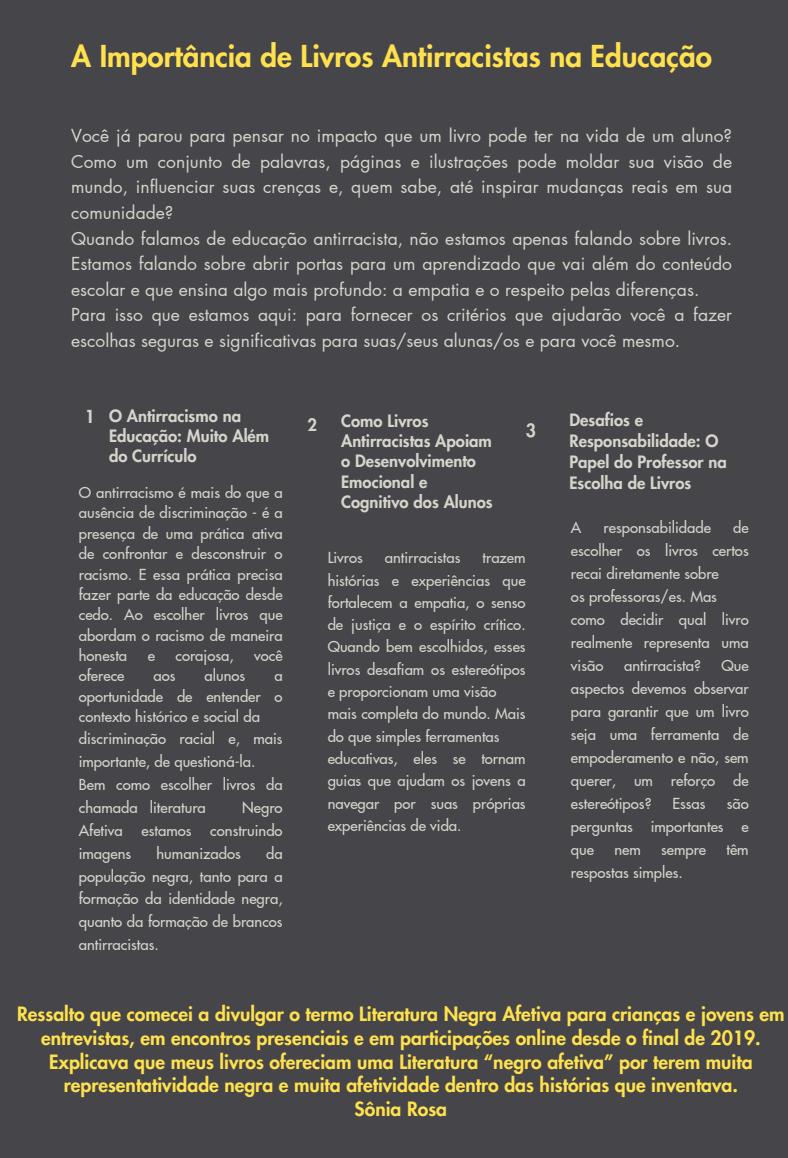
<style>
.page{position:relative;width:788px;height:1158px;background:#46464a}
.page>*{position:absolute;margin:0;border:0;box-sizing:border-box;transform-origin:0 0}
.t1{font:800 29.57px "Futura LT Pro";color:#ffe14d}
.t2{font:800 19.25px/23.6px "Futura LT Pro";color:#ffe14d;text-align:center}
.t3{font:800 17.68px "Futura LT Pro";color:#d7d4cc}
.t4{font:17.5px/25.6px "Futura LT Pro";color:#d7d4cc}
.t5{font:800 17.5px "Futura LT Pro";color:#d7d4cc}
.t6{font:800 16.62px/20.3px "Futura LT Pro";color:#d7d4cc}
.t7{font:500 14.88px/22.9px "Futura LT Pro";color:#d7d4cc;text-align:justify}
</style>
<div class="page">
<h1 class="t1" style="left:71px;top:43px;width:642px">A Importância de Livros Antirracistas na Educação</h1>
<h3 class="t4" style="left:71px;top:124px;width:662px">Você já parou para pensar no impacto que um livro pode ter na vida de um aluno?<br>Como um conjunto de palavras, páginas e ilustrações pode moldar sua visão de mundo, influenciar suas crenças e, quem sabe, até inspirar mudanças reais em sua comunidade?<br>Quando falamos de educação antirracista, não estamos apenas falando sobre livros.<br>Estamos falando sobre abrir portas para um aprendizado que vai além do conteúdo escolar e que ensina algo mais profundo: a empatia e o respeito pelas diferenças.<br>Para isso que estamos aqui: para fornecer os critérios que ajudarão você a fazer escolhas seguras e significativas para suas/seus alunas/os e para você mesmo.</h3>
<p class="t6" style="left:109px;top:406px;width:162px">O Antirracismo na<br>Educação: Muito Além do Currículo</p>
<p class="t6" style="left:341px;top:411px;width:153px">Como Livros<br>Antirracistas Apoiam o Desenvolvimento<br>Emocional e<br>Cognitivo dos Alunos</p>
<p class="t6" style="left:569px;top:410px;width:159px;line-height:21px">Desafios e<br>Responsabilidade: O<br>Papel do Professor na<br>Escolha de Livros</p>
<p class="t5" style="left:85px;top:409px;width:12px">1</p>
<p class="t6" style="left:307px;top:416px;width:11px">2</p>
<h4 class="t3" style="left:525px;top:423px;width:12px">3</h4>
<p class="t7" style="left:79px;top:483px;width:205px;line-height:20.3px">O antirracismo é mais do que a ausência de discriminação - é a presença de uma prática ativa de confrontar e desconstruir o racismo. E essa prática precisa fazer parte da educação desde cedo. Ao escolher livros que abordam o racismo de maneira honesta</p>
<p class="t7" style="left:571px;top:517px;width:179px;text-indent:162px">de escolher os livros certos recai diretamente sobre</p>
<p class="t7" style="left:571px;top:585px;width:147px">os professoras/es. Mas</p>
<p class="t7" style="left:571px;top:608px;width:179px">como decidir qual livro realmente representa uma visão</p>
<p class="t7" style="left:571px;top:517px;width:12px">A</p>
<p class="t7" style="left:603px;top:517px;width:109px">responsabilidade</p>
<h4 class="t7" style="left:328px;top:547px;width:37px">Livros</h4>
<h4 class="t7" style="left:385px;top:547px;width:77px">antirracistas</h4>
<h4 class="t7" style="left:328px;top:547px;width:199px;line-height:22.3px;text-indent:155px">trazem histórias e experiências que fortalecem a empatia, o senso de justiça e o espírito crítico.<br>Quando bem escolhidos, esses livros desafiam os estereótipos e proporcionam uma visão</h4>
<p class="t7" style="left:328px;top:703px;width:199px;line-height:22.3px">mais completa do mundo. Mais do que simples ferramentas</p>
<p class="t7" style="left:328px;top:748px;width:199px;line-height:22.3px">educativas, eles se tornam guias que ajudam os jovens a navegar por suas próprias experiências de vida.</p>
<p class="t7" style="left:148px;top:644px;width:9px">e</p>
<p class="t7" style="left:175px;top:644px;width:60px">corajosa,</p>
<p class="t7" style="left:254px;top:644px;width:30px">você</p>
<p class="t7" style="left:571px;top:654px;width:179px;text-indent:150px">Que aspectos devemos observar para garantir que um livro seja uma ferramenta de empoderamento e não, sem querer, um reforço de estereótipos?</p>
<p class="t7" style="left:624px;top:654px;width:78px">antirracista?</p>
<p class="t7" style="left:79px;top:665px;width:47px">oferece</p>
<p class="t7" style="left:153px;top:665px;width:24px">aos</p>
<p class="t7" style="left:204px;top:665px;width:42px">alunos</p>
<p class="t7" style="left:79px;top:666px;width:205px;line-height:20.3px;text-indent:195px">a oportunidade de entender o contexto histórico e social da</p>
<h4 class="t7" style="left:79px;top:727px;width:205px">discriminação racial e, mais importante, de questioná-la.</h4>
<p class="t7" style="left:79px;top:773px;width:205px">Bem como escolher livros da chamada literatura</p>
<p class="t7" style="left:672px;top:792px;width:35px">Essas</p>
<p class="t7" style="left:571px;top:792px;width:179px;text-indent:156px">são perguntas importantes e que</p>
<p class="t7" style="left:242px;top:796px;width:42px">Negro</p>
<p class="t7" style="left:79px;top:819px;width:46px">Afetiva</p>
<p class="t7" style="left:141px;top:819px;width:51px">estamos</p>
<p class="t7" style="left:210px;top:819px;width:74px">construindo</p>
<p class="t7" style="left:79px;top:842px;width:54px">imagens</p>
<p class="t7" style="left:156px;top:842px;width:86px">humanizados</p>
<p class="t7" style="left:614px;top:838px;width:28px">nem</p>
<p class="t7" style="left:661px;top:838px;width:47px">sempre</p>
<p class="t7" style="left:726px;top:838px;width:24px">têm</p>
<p class="t7" style="left:571px;top:861px;width:113px">respostas simples.</p>
<p class="t7" style="left:79px;top:842px;width:205px;text-indent:187px">da população negra, tanto para a formação da identidade negra, quanto da formação de brancos antirracistas.</p>
<h2 class="t2" style="left:17px;top:1003px;width:768px">Ressalto que comecei a divulgar o termo Literatura Negra Afetiva para crianças e jovens em entrevistas, em encontros presenciais e em participações online desde o final de 2019.<br>Explicava que meus livros ofereciam uma Literatura “negro afetiva” por terem muita representatividade negra e muita afetividade dentro das histórias que inventava.<br>Sônia Rosa</h2>
</div>
